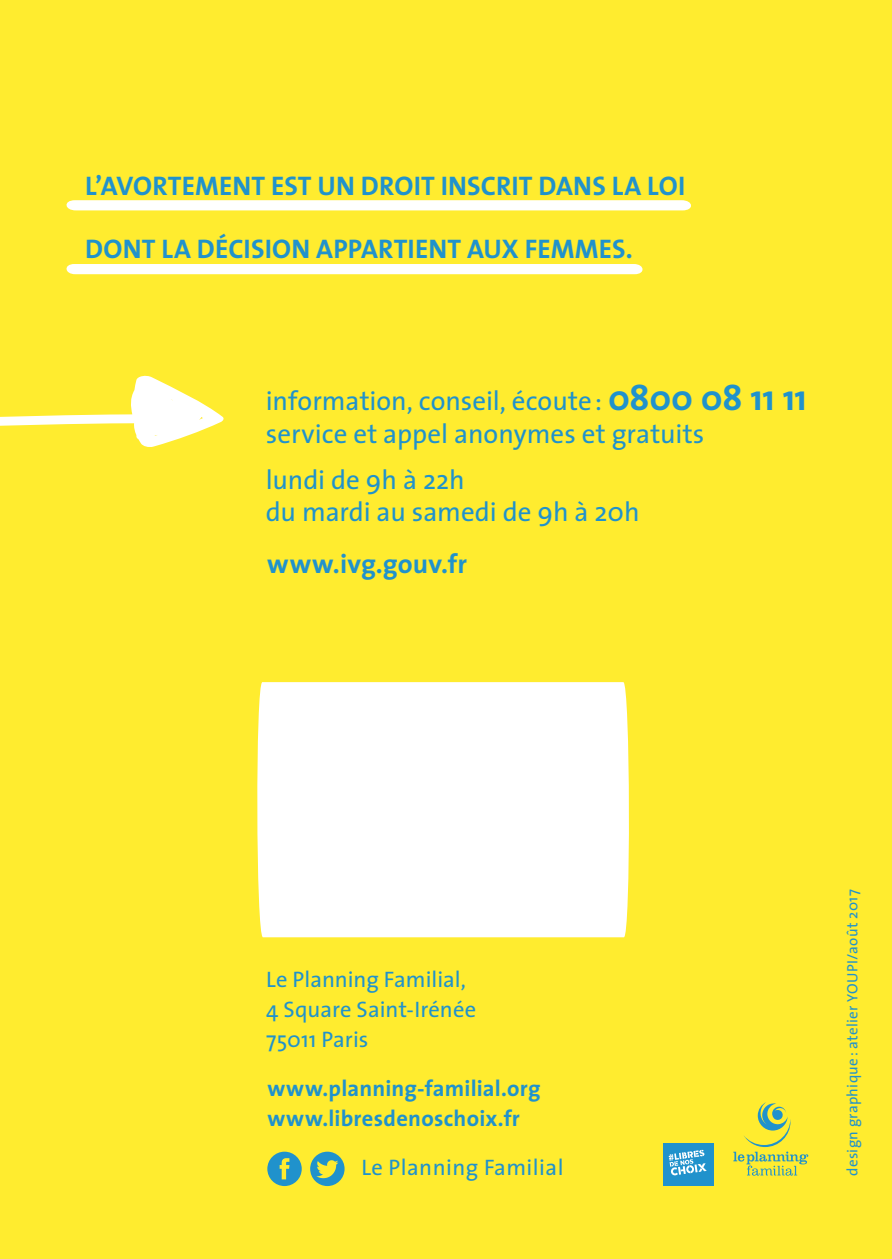
<style>
.page{position:relative;width:892px;height:1259px;background:#fff}
.page>*{position:absolute;margin:0;border:0;box-sizing:border-box;transform-origin:0 0}
.t1{font:27px/32.4px "The Sans";color:#2092cc}
.t2{font:700 27px "The Sans";letter-spacing:.005em;color:#2092cc}
.t3{font:22.5px/30px "The Sans";letter-spacing:.005em;color:#2092cc}
.t4{font:700 22.5px/30px "The Sans";letter-spacing:.01em;color:#2092cc}
.t5{font:15px "The Sans";letter-spacing:.02em;color:#2092cc}
.s1{font-weight:700;font-size:36px}
</style>
<div class="page">
<div style="left:0;top:0;width:891px;height:1259px;background:#ffec2f"></div>
<div style="left:257px;top:682px;width:372px;height:255px;background:#fff"></div>
<svg style="left:66px;top:200px;width:625px;height:10px;background:#fffef9"></svg>
<div style="left:66px;top:264px;width:577px;height:10px;background:#fff"></div>
<svg style="left:733px;top:1102px;width:75px;height:73px"></svg>
<div style="left:663px;top:1143px;width:50px;height:42px;background:#2092cc"></div>
<svg style="left:668px;top:1150px;width:38px;height:25px"></svg>
<svg style="left:0;top:375px;width:224px;height:72px"></svg>
<svg style="left:267px;top:1151px;width:35px;height:35px"></svg>
<svg style="left:310px;top:1151px;width:34px;height:35px"></svg>
<p class="t2" style="left:85px;top:163px;width:601px">L’AVORTEMENT EST UN DROIT INSCRIT DANS LA LOI</p>
<p class="t2" style="left:85px;top:226px;width:549px">DONT LA DÉCISION APPARTIENT AUX FEMMES.</p>
<p class="t1" style="left:266px;top:384px;width:542px">information, conseil, écoute: <span class="s1">0800 08 11 11 </span>service et appel anonymes et gratuits</p>
<p class="t1" style="left:266px;top:462px;width:375px">lundi de 9h à 22h<br>du mardi au samedi de 9h à 20h</p>
<p class="t2" style="left:267px;top:541px;width:201px">www.ivg.gouv.fr</p>
<p class="t3" style="left:266px;top:963px;width:211px">Le Planning Familial,<br>4 Square Saint-Irénée<br>75011 Paris</p>
<p class="t4" style="left:267px;top:1073px;width:275px">www.planning-familial.org www.libresdenoschoix.fr</p>
<p class="t3" style="left:361px;top:1152px;width:203px">Le Planning Familial</p>
<p class="t5" style="left:839px;top:1176px;width:288px;rotate:-90deg">design graphique : atelier YOUPI/août 2017</p>
</div>
